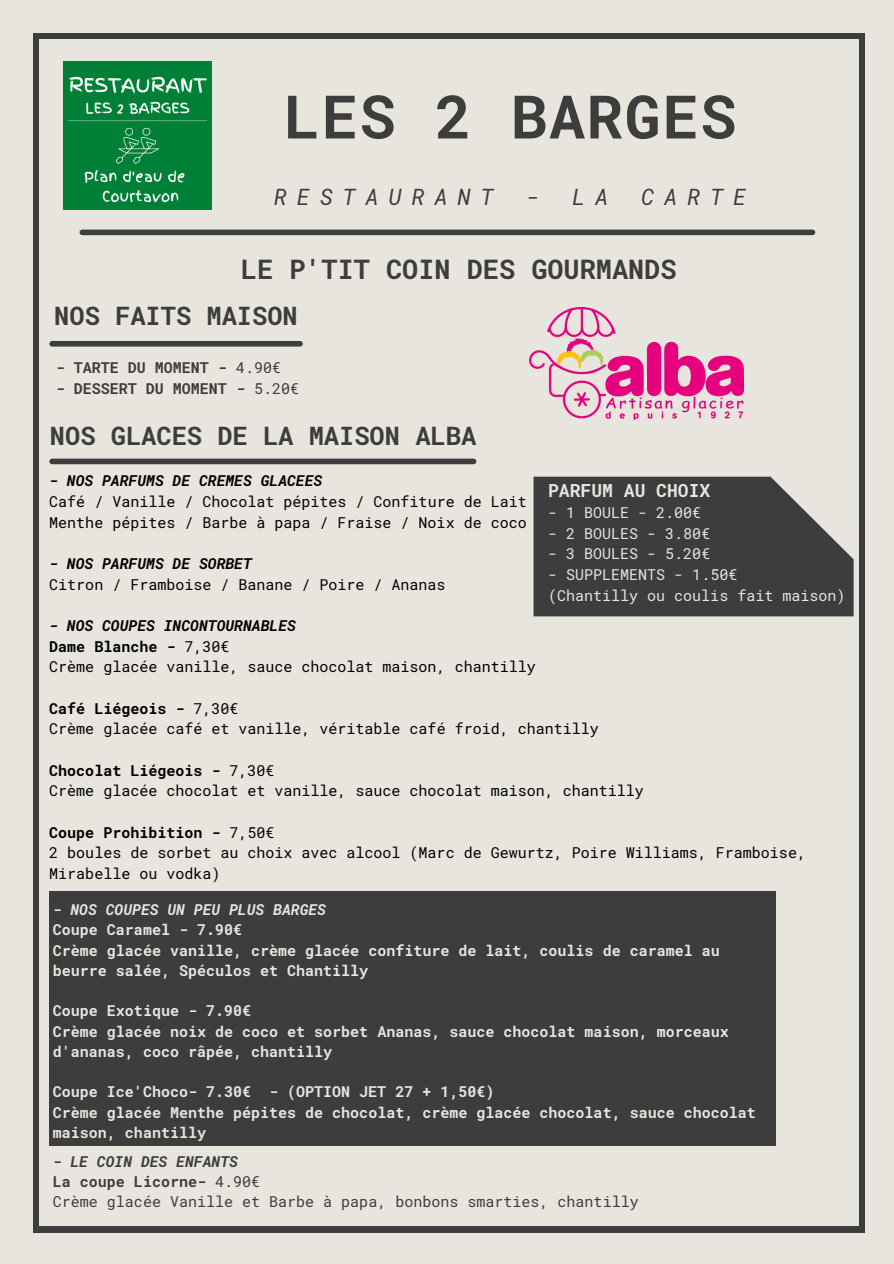
<style>
.page{position:relative;width:894px;height:1264px;background:#fff}
.page>*{position:absolute;margin:0;border:0;box-sizing:border-box;transform-origin:0 0}
.t1{font:700 60px "Roboto Mono";letter-spacing:.03em;color:#3d3d3d}
.t2{font:700 26.85px "Roboto Mono";color:#3d3d3d}
.t3{font:700 25.35px "Roboto Mono";color:#3d3d3d}
.t4{font:italic 22.5px "Roboto Mono";letter-spacing:.435em;color:#3d3d3d}
.t5{font:700 18px "Roboto Mono";color:#e8e5df}
.t6{font:15px/20.7px "Roboto Mono";color:#000}
.t7{font:700 15px "Roboto Mono";color:#e8e5df}
.t8{font:15px "Roboto Mono";color:#e8e5df}
.t9{font:700 15px "Roboto Mono";color:#000}
.t10{font:italic 700 15px "Roboto Mono";color:#000}
.t11{font:700 15px "Roboto Mono";color:#3d3d3d}
.t12{font:15px "Roboto Mono";color:#3d3d3d}
.t13{font:italic 700 15px "Roboto Mono";color:#e8e5df}
.t14{font:italic 700 15px "Roboto Mono";color:#3d3d3d}
.s1{font-weight:400}
</style>
<div class="page">
<div style="left:0;top:0;width:893px;height:1263px;background:#e8e5df"></div>
<div style="left:33px;top:33px;width:831px;height:1199px;background:#3d3d3d"></div>
<div style="left:39px;top:40px;width:819px;height:1185px;background:#e8e5df"></div>
<div style="left:82px;top:229px;width:730px;height:6px;background:#3d3d3d"></div>
<img style="left:64px;top:62px;width:147px;height:147px">
<div style="left:52px;top:458px;width:421px;height:6px;background:#3d3d3d"></div>
<div style="left:52px;top:341px;width:248px;height:5px;background:#3d3d3d"></div>
<img style="left:529px;top:307px;width:214px;height:113px">
<div style="left:49px;top:891px;width:726px;height:255px;background:#3d3d3d"></div>
<svg style="left:533px;top:476px;width:321px;height:141px;background:#4c4b4b"></svg>
<p class="t1" style="left:283px;top:76px;width:454px">LES 2 BARGES</p>
<p class="t4" style="left:274px;top:181px;width:221px">RESTAURANT</p>
<p class="t4" style="left:526px;top:181px;width:84px">- LA</p>
<p class="t4" style="left:641px;top:181px;width:106px">CARTE</p>
<p class="t2" style="left:241px;top:251px;width:437px">LE P'TIT COIN DES GOURMANDS</p>
<p class="t3" style="left:54px;top:299px;width:245px">NOS FAITS MAISON</p>
<p class="t11" style="left:56px;top:357px;width:227px">- TARTE DU MOMENT - <span class="s1">4.90€</span></p>
<p class="t11" style="left:56px;top:378px;width:245px">- DESSERT DU MOMENT - <span class="s1">5.20€</span></p>
<p class="t3" style="left:50px;top:418px;width:427px">NOS GLACES DE LA MAISON ALBA</p>
<p class="t10" style="left:49px;top:471px;width:274px">- NOS PARFUMS DE CREMES GLACEES</p>
<p class="t6" style="left:49px;top:491px;width:479px">Café / Vanille / Chocolat pépites / Confiture de Lait</p>
<p class="t6" style="left:49px;top:511px;width:479px">Menthe pépites / Barbe à papa / Fraise / Noix de coco</p>
<p class="t10" style="left:49px;top:553px;width:204px">- NOS PARFUMS DE SORBET</p>
<p class="t6" style="left:49px;top:573px;width:398px">Citron / Framboise / Banane / Poire / Ananas</p>
<p class="t10" style="left:49px;top:615px;width:248px">- NOS COUPES INCONTOURNABLES</p>
<p class="t9" style="left:49px;top:636px;width:182px">Dame Blanche - <span class="s1">7,30€</span></p>
<p class="t6" style="left:49px;top:656px;width:488px">Crème glacée vanille, sauce chocolat maison, chantilly</p>
<p class="t9" style="left:49px;top:698px;width:191px">Café Liégeois - <span class="s1">7,30€</span></p>
<p class="t6" style="left:49px;top:718px;width:551px">Crème glacée café et vanille, véritable café froid, chantilly</p>
<p class="t9" style="left:49px;top:760px;width:227px">Chocolat Liégeois - <span class="s1">7,30€</span></p>
<p class="t6" style="left:49px;top:780px;width:596px">Crème glacée chocolat et vanille, sauce chocolat maison, chantilly</p>
<p class="t9" style="left:49px;top:822px;width:227px">Coupe Prohibition - <span class="s1">7,50€</span></p>
<p class="t6" style="left:49px;top:842px;width:758px">2 boules de sorbet au choix avec alcool (Marc de Gewurtz, Poire Williams, Framboise,<br>Mirabelle ou vodka)</p>
<p class="t5" style="left:548px;top:478px;width:164px">PARFUM AU CHOIX</p>
<p class="t8" style="left:548px;top:502px;width:155px">- 1 BOULE - 2.00€</p>
<p class="t8" style="left:548px;top:523px;width:164px">- 2 BOULES - 3.80€</p>
<p class="t8" style="left:548px;top:543px;width:164px">- 3 BOULES - 5.20€</p>
<p class="t8" style="left:548px;top:564px;width:191px">- SUPPLEMENTS - 1.50€</p>
<p class="t8" style="left:548px;top:585px;width:299px">(Chantilly ou coulis fait maison)</p>
<p class="t13" style="left:53px;top:899px;width:275px">- NOS COUPES UN PEU PLUS BARGES</p>
<p class="t7" style="left:53px;top:919px;width:191px">Coupe Caramel - 7.90€</p>
<p class="t7" style="left:53px;top:939px;width:668px">Crème glacée vanille, crème glacée confiture de lait, coulis de caramel au</p>
<p class="t7" style="left:53px;top:960px;width:317px">beurre salée, Spéculos et Chantilly</p>
<p class="t7" style="left:53px;top:1000px;width:200px">Coupe Exotique - 7.90€</p>
<p class="t7" style="left:53px;top:1020px;width:677px">Crème glacée noix de coco et sorbet Ananas, sauce chocolat maison, morceaux</p>
<p class="t7" style="left:53px;top:1041px;width:281px">d'ananas, coco râpée, chantilly</p>
<p class="t7" style="left:53px;top:1081px;width:443px">Coupe Ice'Choco- 7.30€ - (OPTION JET 27 + 1,50€)</p>
<p class="t7" style="left:53px;top:1101px;width:704px">Crème glacée Menthe pépites de chocolat, crème glacée chocolat, sauce chocolat</p>
<p class="t7" style="left:53px;top:1122px;width:155px">maison, chantilly</p>
<p class="t14" style="left:53px;top:1151px;width:186px">- LE COIN DES ENFANTS</p>
<p class="t11" style="left:53px;top:1171px;width:209px">La coupe Licorne- <span class="s1">4.90€</span></p>
<p class="t12" style="left:53px;top:1191px;width:587px">Crème glacée Vanille et Barbe à papa, bonbons smarties, chantilly</p>
</div>
